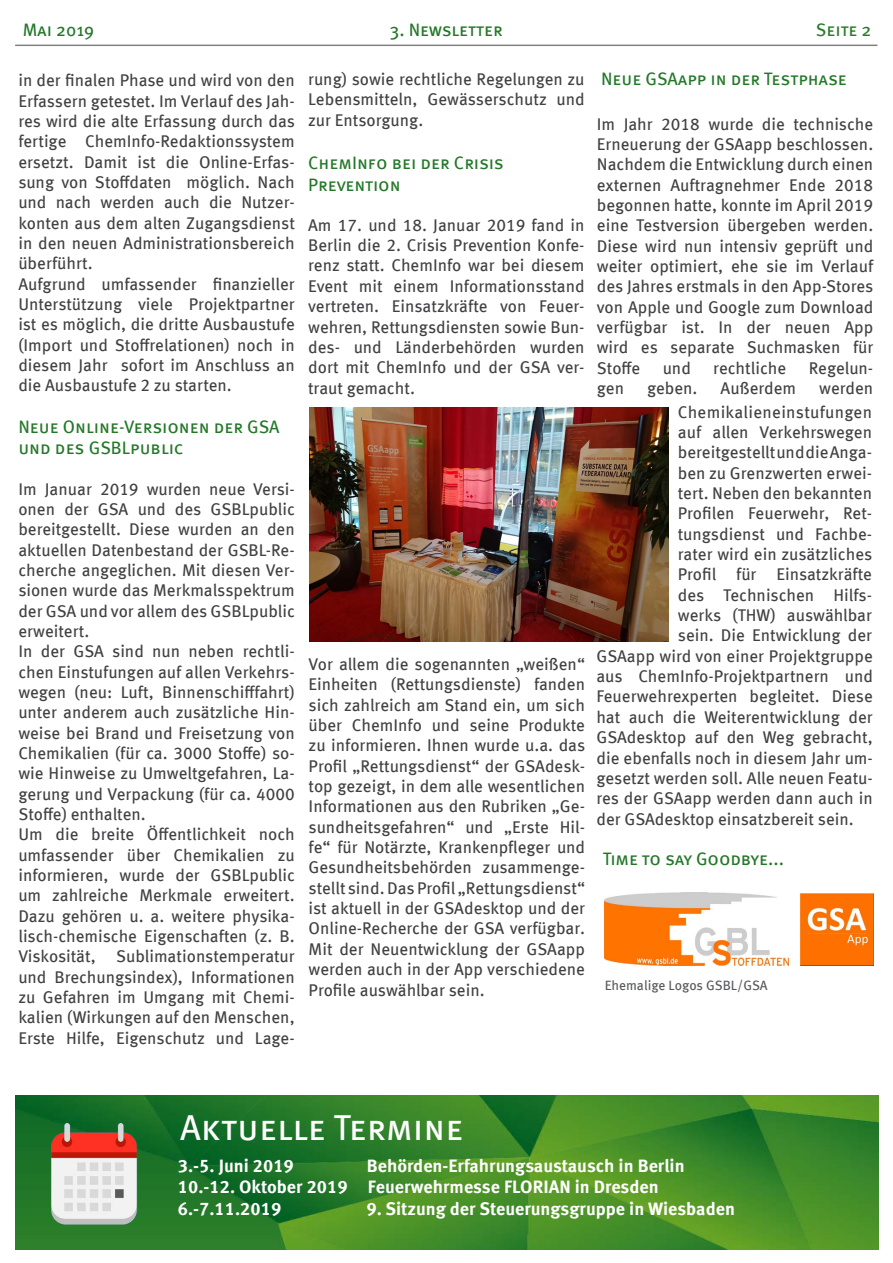
<style>
.page{position:relative;width:893px;height:1263px;background:#fff}
.page>*{position:absolute;margin:0;border:0;box-sizing:border-box;transform-origin:0 0}
.t1{font:36px "Meta Sc Offc";color:#fff}
.t2{font:700 18px/21.6px "Meta Offc";color:#fff}
.t3{font:18px/21.6px "Meta Sc Offc";color:#237828}
.t4{font:18px "Meta Sc Offc";letter-spacing:-.005em;color:#287b29}
.t5{font:16.95px/20.4px "Meta Offc";color:#414042;text-align:justify}
.t6{font:13.5px "Meta Offc";color:#58595b}
</style>
<div class="page">
<img style="left:15px;top:1095px;width:864px;height:154px">
<img style="left:34px;top:1113px;width:130px;height:132px">
<hr style="left:15px;top:45px;width:862px;height:1px;background:#000">
<img style="left:605px;top:893px;width:184px;height:73px">
<img style="left:801px;top:893px;width:72px;height:72px">
<img style="left:309px;top:408px;width:360px;height:234px">
<p class="t3" style="left:23px;top:19px;width:73px">Mai 2019</p>
<p class="t3" style="left:390px;top:19px;width:114px">3. Newsletter</p>
<p class="t4" style="left:816px;top:19px;width:57px">Seite 2</p>
<p class="t5" style="left:18px;top:71px;width:278px;text-align:left">in der finalen Phase und wird von den Erfassern getestet. Im Verlauf des Jah&shy;res wird die alte Erfassung durch das fertige ChemInfo-Redaktionssystem ersetzt. Damit ist die Online-Erfas&shy;sung von Stoffdaten möglich. Nach und nach werden auch die Nutzer&shy;konten aus dem alten Zugangsdienst in den neuen Administrationsbereich überführt.<br>Aufgrund umfassender finanzieller Unterstützung viele Projektpartner ist es möglich, die dritte Ausbaustufe (Import und Stoffrelationen) noch in diesem Jahr sofort im Anschluss an die Ausbaustufe 2 zu starten.</p>
<p class="t3" style="left:18px;top:416px;width:263px">Neue Online-Versionen der GSA und des GSBLpublic</p>
<p class="t5" style="left:18px;top:479px;width:278px;text-align:left">Im Januar 2019 wurden neue Versi&shy;onen der GSA und des GSBLpublic bereitgestellt. Diese wurden an den aktuellen Datenbestand der GSBL-Re&shy;cherche angeglichen. Mit diesen Ver&shy;sionen wurde das Merkmalsspektrum der GSA und vor allem des GSBLpublic erweitert.<br>In der GSA sind nun neben rechtli&shy;chen Einstufungen auf allen Verkehrs&shy;wegen (neu: Luft, Binnenschifffahrt) unter anderem auch zusätzliche Hin&shy;weise bei Brand und Freisetzung von Chemikalien (für ca. 3000 Stoffe) so&shy;wie Hinweise zu Umweltgefahren, La&shy;gerung und Verpackung (für ca. 4000<br>Stoffe) enthalten.<br>Um die breite Öffentlichkeit noch umfassender über Chemikalien zu informieren, wurde der GSBLpublic um zahlreiche Merkmale erweitert.<br>Dazu gehören u. a. weitere physika&shy;lisch-chemische Eigenschaften (z. B.<br>Viskosität, Sublimationstemperatur und Brechungsindex), Informationen zu Gefahren im Umgang mit Chemi&shy;kalien (Wirkungen auf den Menschen, Erste Hilfe, Eigenschutz und Lage-</p>
<p class="t5" style="left:308px;top:69px;width:278px">rung) sowie rechtliche Regelungen zu Lebensmitteln, Gewässerschutz und zur Entsorgung.</p>
<p class="t3" style="left:308px;top:152px;width:197px">ChemInfo bei der Crisis<br>Prevention</p>
<p class="t5" style="left:308px;top:215px;width:278px">Am 17. und 18. Januar 2019 fand in Berlin die 2. Crisis Prevention Konfe&shy;renz statt. ChemInfo war bei diesem Event mit einem Informationsstand vertreten. Einsatzkräfte von Feuer&shy;wehren, Rettungsdiensten sowie Bun&shy;des- und Länderbehörden wurden dort mit ChemInfo und der GSA ver&shy;traut gemacht.</p>
<p class="t5" style="left:309px;top:654px;width:278px">Vor allem die sogenannten „weißen“ Einheiten (Rettungsdienste) fanden sich zahlreich am Stand ein, um sich über ChemInfo und seine Produkte zu informieren. Ihnen wurde u.a. das Profil „Rettungsdienst“ der GSAdesk&shy;top gezeigt, in dem alle wesentlichen Informationen aus den Rubriken „Ge&shy;sundheitsgefahren“ und „Erste Hil&shy;fe“ für Notärzte, Krankenpfleger und Gesundheitsbehörden zusammenge&shy;stellt sind. Das Profil „Rettungsdienst“ ist aktuell in der GSAdesktop und der Online-Recherche der GSA verfügbar.<br>Mit der Neuentwicklung der GSAapp werden auch in der App verschiedene Profile auswählbar sein.</p>
<p class="t3" style="left:601px;top:68px;width:247px">Neue GSAapp in der Testphase</p>
<p class="t5" style="left:597px;top:114px;width:278px">Im Jahr 2018 wurde die technische Erneuerung der GSAapp beschlossen.<br>Nachdem die Entwicklung durch einen externen Auftragnehmer Ende 2018 begonnen hatte, konnte im April 2019 eine Testversion übergeben werden.<br>Diese wird nun intensiv geprüft und weiter optimiert, ehe sie im Verlauf des Jahres erstmals in den App-Stores von Apple und Google zum Download verfügbar ist. In der neuen App wird es separate Suchmasken für Stoffe</p>
<p class="t5" style="left:663px;top:358px;width:30px">und</p>
<p class="t5" style="left:713px;top:358px;width:74px">rechtliche</p>
<p class="t5" style="left:809px;top:358px;width:66px">Regelun-</p>
<p class="t5" style="left:597px;top:378px;width:29px">gen</p>
<p class="t5" style="left:647px;top:378px;width:52px">geben.</p>
<p class="t5" style="left:721px;top:378px;width:77px">Außerdem</p>
<p class="t5" style="left:819px;top:378px;width:56px">werden</p>
<p class="t5" style="left:678px;top:402px;width:196px">Chemikalieneinstufungen auf allen Verkehrswegen bereitgestellt und die Anga&shy;ben zu Grenzwerten erwei&shy;tert. Neben den bekannten Profilen Feuerwehr, Ret&shy;tungsdienst und Fachbe&shy;rater wird ein zusätzliches Profil für Einsatzkräfte des Technischen Hilfs&shy;werks (THW) auswählbar sein. Die Entwicklung der</p>
<p class="t5" style="left:596px;top:646px;width:278px">GSAapp wird von einer Projektgruppe aus ChemInfo-Projektpartnern und Feuerwehrexperten begleitet. Diese hat auch die Weiterentwicklung der GSAdesktop auf den Weg gebracht, die ebenfalls noch in diesem Jahr um&shy;gesetzt werden soll. Alle neuen Featu&shy;res der GSAapp werden dann auch in der GSAdesktop einsatzbereit sein.</p>
<p class="t3" style="left:603px;top:849px;width:183px">Time to say Goodbye...</p>
<p class="t6" style="left:605px;top:977px;width:164px">Ehemalige Logos GSBL/GSA</p>
<h1 class="t1" style="left:180px;top:1106px;width:285px">Aktuelle Termine</h1>
<p class="t2" style="left:178px;top:1155px;width:508px;text-indent:189px">Behörden-Erfahrungsaustausch in Berlin<br>10.-12. Oktober 2019 Feuerwehrmesse FLORIAN in Dresden<br>6.-7.11.2019</p>
<p class="t2" style="left:178px;top:1155px;width:117px">3.-5. Juni 2019</p>
<p class="t2" style="left:366px;top:1198px;width:370px">9. Sitzung der Steuerungsgruppe in Wiesbaden</p>
</div>
